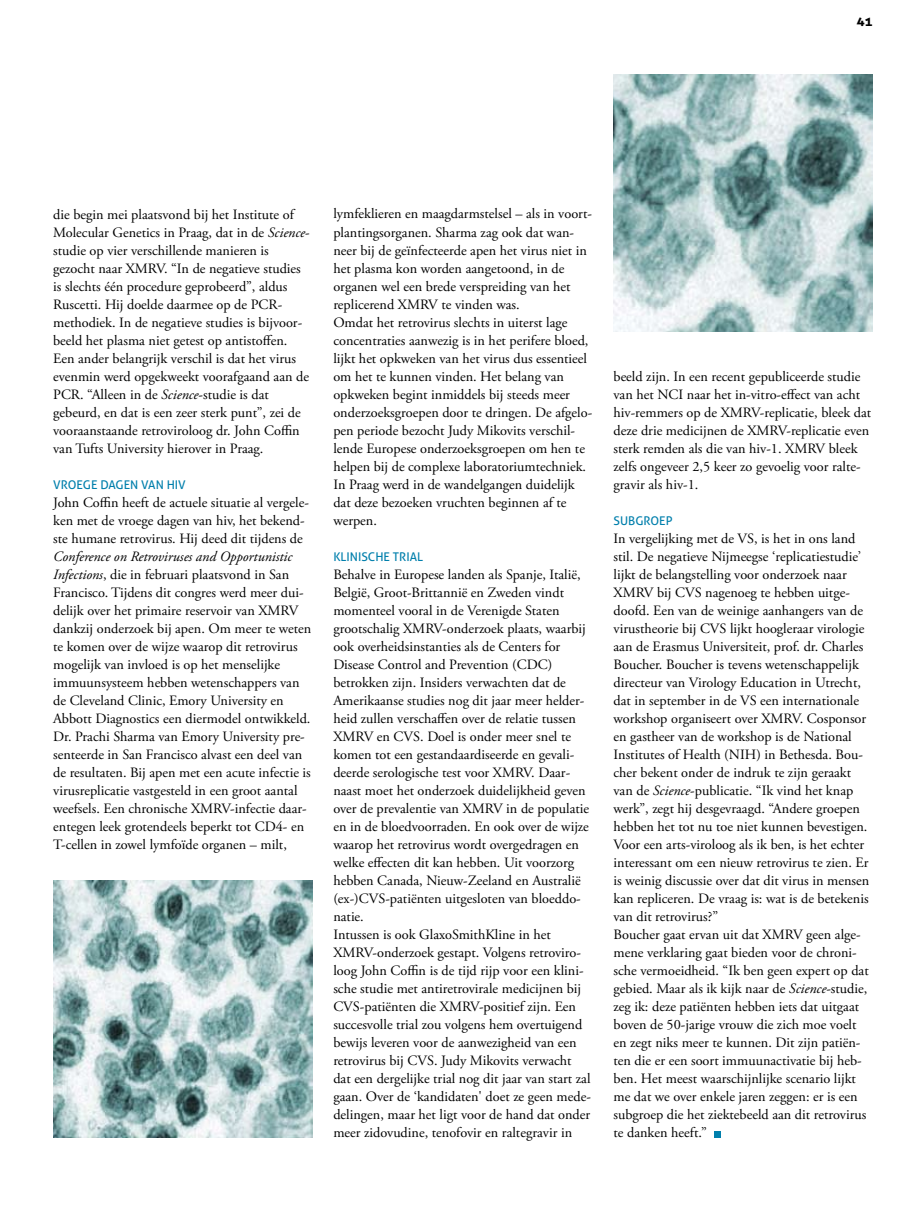
<style>
.page{position:relative;width:915px;height:1212px;background:#fff}
.page>*{position:absolute;margin:0;border:0;box-sizing:border-box;transform-origin:0 0}
.t1{font:700 15px "Aller";color:#000}
.t2{font:14.25px/18px "Adobe Garamond Pro";color:#000}
.t3{font:12px "Aller";color:#007fac}
.s1{font-style:italic}
</style>
<div class="page">
<div style="left:713px;top:1131px;width:7px;height:6px;background:#007fac"></div>
<img style="left:53px;top:880px;width:259px;height:257px">
<img style="left:613px;top:74px;width:259px;height:258px">
<p class="t1" style="left:856px;top:11px;width:17px">41</p>
<p class="t2" style="left:53px;top:206px;width:258px">die begin mei plaatsvond bij het Institute of Molecular Genetics in Praag, dat in de <span class="s1">Science&shy;</span>studie op vier verschillende manieren is gezocht naar XMRV. “In de negatieve studies is slechts één procedure geprobeerd”, aldus Ruscetti. Hij doelde daarmee op de PCR&shy;methodiek. In de negatieve studies is bijvoor&shy;beeld het plasma niet getest op antistoffen.<br>Een ander belangrijk verschil is dat het virus evenmin werd opgekweekt voorafgaand aan de PCR. “Alleen in de <span class="s1">Science</span>-studie is dat gebeurd, en dat is een zeer sterk punt”, zei de vooraanstaande retroviroloog dr. John Coffin van Tufts University hierover in Praag.</p>
<p class="t3" style="left:53px;top:477px;width:133px">VROEGE DAGEN VAN H IV</p>
<p class="t2" style="left:53px;top:494px;width:257px">John Coffin heeft de actuele situatie al vergele&shy;ken met de vroege dagen van hiv, het bekend&shy;ste humane retrovirus. Hij deed dit tijdens de</p>
<p class="t2" style="left:53px;top:548px;width:260px"><span class="s1">Conference on Retroviruses and Opportunistic Infections</span>, die in februari plaatsvond in San Francisco. Tijdens dit congres werd meer dui&shy;delijk over het primaire reservoir van XMRV dankzij onderzoek bij apen. Om meer te weten te komen over de wijze waarop dit retrovirus mogelijk van invloed is op het menselijke immuunsysteem hebben wetenschappers van de Cleveland Clinic, Emory University en Abbott Diagnostics een diermodel ontwikkeld.<br>Dr. Prachi Sharma van Emory University pre&shy;senteerde in San Francisco alvast een deel van de resultaten. Bij apen met een acute infectie is virusreplicatie vastgesteld in een groot aantal weefsels. Een chronische XMRV-infectie daar&shy;entegen leek grotendeels beperkt tot CD4- en T-cellen in zowel lymfoïde organen – milt,</p>
<p class="t2" style="left:333px;top:205px;width:260px">lymfeklieren en maagdarmstelsel – als in voort&shy;plantingsorganen. Sharma zag ook dat wan&shy;neer bij de geïnfecteerde apen het virus niet in het plasma kon worden aangetoond, in de organen wel een brede verspreiding van het replicerend XMRV te vinden was.<br>Omdat het retrovirus slechts in uiterst lage concentraties aanwezig is in het perifere bloed, lijkt het opkweken van het virus dus essentieel om het te kunnen vinden. Het belang van opkweken begint inmiddels bij steeds meer onderzoeksgroepen door te dringen. De afgelo&shy;pen periode bezocht Judy Mikovits verschil&shy;lende Europese onderzoeksgroepen om hen te helpen bij de complexe laboratoriumtechniek.<br>In Praag werd in de wandelgangen duidelijk dat deze bezoeken vruchten beginnen af te werpen.</p>
<p class="t3" style="left:333px;top:549px;width:36px">KLINISCH</p>
<p class="t3" style="left:383px;top:549px;width:41px">E TRIAL</p>
<p class="t2" style="left:333px;top:566px;width:259px">Behalve in Europese landen als Spanje, Italië, België, Groot-Brittannië en Zweden vindt momenteel vooral in de Verenigde Staten grootschalig XMRV-onderzoek plaats, waarbij ook overheidsinstanties als de Centers for Disease Control and Prevention (CDC) betrokken zijn. Insiders verwachten dat de Amerikaanse studies nog dit jaar meer helder&shy;heid zullen verschaffen over de relatie tussen XMRV en CVS. Doel is onder meer snel te komen tot een gestandaardiseerde en gevali&shy;deerde serologische test voor XMRV. Daar&shy;naast moet het onderzoek duidelijkheid geven over de prevalentie van XMRV in de populatie en in de bloedvoorraden. En ook over de wijze waarop het retrovirus wordt overgedragen en welke effecten dit kan hebben. Uit voorzorg hebben Canada, Nieuw-Zeeland en Australië (ex-)CVS-patiënten uitgesloten van bloeddo&shy;natie.<br>Intussen is ook GlaxoSmithKline in het XMRV-onderzoek gestapt. Volgens retroviro&shy;loog John Coffin is de tijd rijp voor een klini&shy;sche studie met antiretrovirale medicijnen bij CVS-patiënten die XMRV-positief zijn. Een succesvolle trial zou volgens hem overtuigend bewijs leveren voor de aanwezigheid van een retrovirus bij CVS. Judy Mikovits verwacht dat een dergelijke trial nog dit jaar van start zal gaan. Over de ‘kandidaten' doet ze geen mede&shy;delingen, maar het ligt voor de hand dat onder meer zidovudine, tenofovir en raltegravir in</p>
<p class="t2" style="left:613px;top:368px;width:259px">beeld zijn. In een recent gepubliceerde studie van het NCI naar het in-vitro-effect van acht hiv-remmers op de XMRV-replicatie, bleek dat deze drie medicijnen de XMRV-replicatie even sterk remden als die van hiv-1. XMRV bleek zelfs ongeveer 2,5 keer zo gevoelig voor ralte&shy;gravir als hiv-1.</p>
<p class="t3" style="left:613px;top:513px;width:60px">SUBGROEP</p>
<p class="t2" style="left:613px;top:530px;width:257px">In vergelijking met de VS, is het in ons land stil. De negatieve Nijmeegse ‘replicatiestudie’ lijkt de belangstelling voor onderzoek naar XMRV bij CVS nagenoeg te hebben uitge&shy;doofd. Een van de weinige aanhangers van de virustheorie bij CVS lijkt hoogleraar virologie aan de Erasmus Universiteit, prof. dr. Charles Boucher. Boucher is tevens wetenschappelijk directeur van Virology Education in Utrecht, dat in september in de VS een internationale workshop organiseert over XMRV. Cosponsor en gastheer van de workshop is de National Institutes of Health (NIH) in Bethesda. Bou&shy;cher bekent onder de indruk te zijn geraakt van de <span class="s1">Science</span>-publicatie. “Ik vind het knap werk”, zegt hij desgevraagd. “Andere groepen hebben het tot nu toe niet kunnen bevestigen.<br>Voor een arts-viroloog als ik ben, is het echter interessant om een nieuw retrovirus te zien. Er is weinig discussie over dat dit virus in mensen kan repliceren. De vraag is: wat is de betekenis van dit retrovirus?”<br>Boucher gaat ervan uit dat XMRV geen alge&shy;mene verklaring gaat bieden voor de chroni&shy;sche vermoeidheid. “Ik ben geen expert op dat gebied. Maar als ik kijk naar de <span class="s1">Science</span>-studie, zeg ik: deze patiënten hebben iets dat uitgaat boven de 50-jarige vrouw die zich moe voelt en zegt niks meer te kunnen. Dit zijn patiën&shy;ten die er een soort immuunactivatie bij heb&shy;ben. Het meest waarschijnlijke scenario lijkt me dat we over enkele jaren zeggen: er is een subgroep die het ziektebeeld aan dit retrovirus te danken heeft.”</p>
</div>
